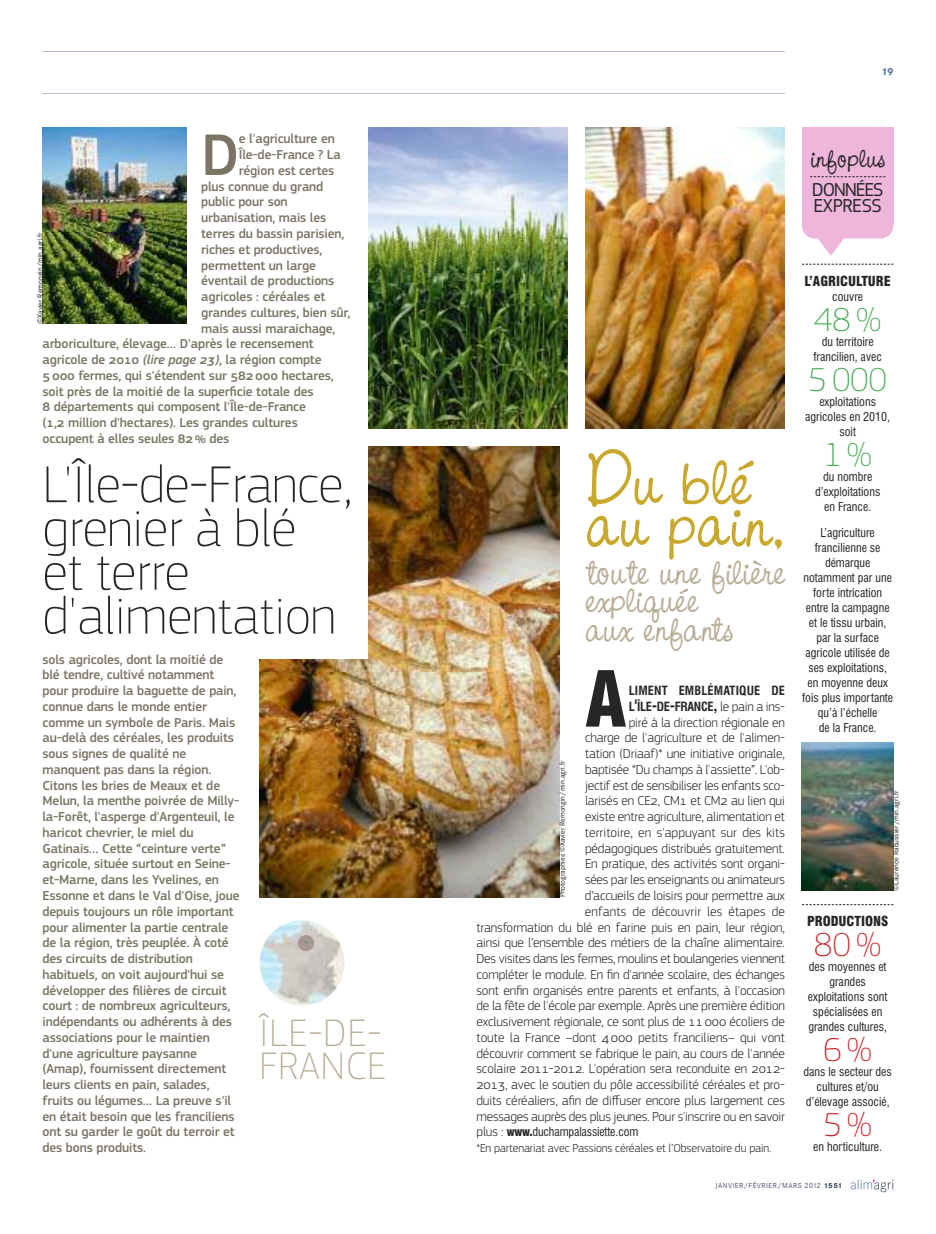
<style>
.page{position:relative;width:936px;height:1234px;background:#fff}
.page>*{position:absolute;margin:0;border:0;box-sizing:border-box;transform-origin:0 0}
.t1{font:79.5px "CAC Pinafore";color:#c9a92d}
.t2{font:900 condensed 75px "Swiss 721 BT";color:#272627}
.t3{font:500 60.9px "PF Square Sans Pro";color:#7a7465}
.t4{font:100 53.85px/43.8px "PF Square Sans Pro";color:#272627}
.t5{font:42.75px "CAC Pinafore";color:#b8ad95}
.t6{font:100 39.75px/33px "PF Square Sans Pro";letter-spacing:.025em;color:#b8ad95}
.t7{font:100 34.5px "PF Square Sans Pro";color:#49aa56}
.t8{font:100 34.5px "PF Square Sans Pro";color:#cc262b}
.t9{font:31.5px "CAC Pinafore";color:#272627}
.t10{font:19.5px/16.5px "PF Square Sans Pro";letter-spacing:-.04em;color:#272627}
.t11{font:500 13.5px/15.8px "PF Square Sans Pro";letter-spacing:-.01em;color:#7a7465}
.t12{font:300 13.5px/15.8px "PF Square Sans Pro";letter-spacing:-.01em;color:#272627;text-align:right}
.t13{font:900 condensed 13.5px "Swiss 721 BT";color:#272627}
.t14{font:700 condensed 12.3px/15.8px "Swiss 721 BT";letter-spacing:.01em;color:#272627}
.t15{font:condensed 12px/15px "Swiss 721 BT";color:#272627;text-align:center}
.t16{font:300 12px "PF Square Sans Pro";letter-spacing:-.01em;color:#272627}
.t17{font:800 10.5px "Corporate S";color:#6880ad}
.t18{font:7.5px "Corporate S";color:#272627}
.t19{font:7.5px "Corporate S";letter-spacing:.06em;color:#48526a}
.s1{font-style:italic}
.s2{font-size:16.5px}
.s3{font-family:"PF Square Sans Pro";font-weight:300;font-stretch:normal;font-size:13.5px}
.s4{font-weight:900}
.s5{font-weight:800}
</style>
<div class="page">
<svg style="left:850px;top:1179px;width:43px;height:12px"></svg>
<hr style="left:43px;top:51px;width:741px;height:1px;background:#b3c0d6">
<hr style="left:43px;top:94px;width:741px;height:1px;background:#b3c0d6">
<div style="left:801px;top:133px;width:92px;height:105px;background:#efb6dc;border-radius:13px"></div>
<div style="left:801px;top:128px;width:92px;height:97px;background:#efb6dc"></div>
<svg style="left:810px;top:176px;width:75px;height:1px"></svg>
<svg style="left:815px;top:238px;width:31px;height:18px"></svg>
<svg style="left:802px;top:264px;width:91px;height:1px"></svg>
<svg style="left:802px;top:904px;width:91px;height:1px"></svg>
<img style="left:368px;top:128px;width:200px;height:300px">
<img style="left:585px;top:128px;width:199px;height:300px">
<img style="left:259px;top:446px;width:300px;height:450px">
<img style="left:259px;top:920px;width:85px;height:85px">
<img style="left:298px;top:934px;width:16px;height:17px;border-radius:50%">
<div style="left:151px;top:425px;width:217px;height:233px;background:#fff"></div>
<img style="left:801px;top:742px;width:92px;height:148px">
<img style="left:43px;top:128px;width:143px;height:195px">
<h3 class="t3" style="left:201px;top:134px;width:40px">D</h3>
<p class="t11" style="left:239px;top:132px;width:97px">e l'agriculture en</p>
<p class="t11" style="left:239px;top:148px;width:104px">Île-de-France ? La</p>
<p class="t11" style="left:239px;top:164px;width:97px">région est certes</p>
<p class="t11" style="left:201px;top:179px;width:124px">plus connue du grand</p>
<p class="t11" style="left:201px;top:195px;width:88px">public pour son</p>
<p class="t11" style="left:201px;top:211px;width:127px">urbanisation, mais les</p>
<p class="t11" style="left:201px;top:227px;width:145px">terres du bassin parisien,</p>
<p class="t11" style="left:201px;top:242px;width:123px">riches et productives,</p>
<p class="t11" style="left:201px;top:258px;width:116px">permettent un large</p>
<p class="t11" style="left:201px;top:274px;width:135px">éventail de productions</p>
<p class="t11" style="left:201px;top:290px;width:126px">agricoles : céréales et</p>
<p class="t11" style="left:201px;top:305px;width:151px">grandes cultures, bien sûr,</p>
<p class="t11" style="left:201px;top:321px;width:136px">mais aussi maraichage,</p>
<p class="t11" style="left:43px;top:337px;width:272px">arboriculture, élevage… D'après le recensement</p>
<p class="t11" style="left:43px;top:353px;width:280px">agricole de 2010 <span class="s1">(lire page 23)</span>, la région compte</p>
<p class="t11" style="left:43px;top:368px;width:293px">5000 fermes, qui s'étendent sur 582000 hectares,</p>
<p class="t11" style="left:43px;top:384px;width:272px">soit près de la moitié de la superficie totale des</p>
<p class="t11" style="left:43px;top:400px;width:265px">8 départements qui composent l'Île-de-France</p>
<p class="t11" style="left:43px;top:416px;width:257px">(1,2 million d'hectares). Les grandes cultures</p>
<p class="t11" style="left:43px;top:431px;width:188px">occupent à elles seules 82% des</p>
<p class="t18" style="left:36px;top:324px;width:93px;rotate:-90deg">©XAVIER REMONGIN/MIN.AGRI.FR</p>
<h3 class="t4" style="left:43px;top:467px;width:311px">L'Île-de-France, grenier à blé<br>et terre d'alimentation</h3>
<p class="t11" style="left:42px;top:652px;width:199px">sols agricoles, dont la moitié de blé tendre, cultivé notamment pour produire la baguette de pain, connue dans le monde entier comme un symbole de Paris. Mais au-delà des céréales, les produits sous signes de qualité ne manquent pas dans la région.<br>Citons les bries de Meaux et de<br>Melun, la menthe poivrée de Milly&shy;la-Forêt, l'asperge d'Argenteuil, le haricot chevrier, le miel du<br>Gatinais… Cette “ceinture verte” agricole, située surtout en Seine&shy;et-Marne, dans les Yvelines, en<br>Essonne et dans le Val d'Oise, joue depuis toujours un rôle important pour alimenter la partie centrale de la région, très peuplée. À coté des circuits de distribution habituels, on voit aujourd'hui se développer des filières de circuit court : de nombreux agriculteurs, indépendants ou adhérents à des associations pour le maintien d'une agriculture paysanne (Amap), fournissent directement leurs clients en pain, salades, fruits ou légumes… La preuve s'il en était besoin que les franciliens ont su garder le goût du terroir et des bons produits.</p>
<h3 class="t6" style="left:259px;top:1019px;width:128px">ÎLE-DE-<br>FRANCE</h3>
<p class="t17" style="left:881px;top:65px;width:13px">19</p>
<h3 class="t9" style="left:810px;top:138px;width:77px">infoplus</h3>
<h3 class="t10" style="left:811px;top:183px;width:73px">DONNÉES<br>EXPRESS</h3>
<h1 class="t1" style="left:585px;top:431px;width:167px">Du blé</h1>
<h1 class="t1" style="left:585px;top:473px;width:202px">au pain,</h1>
<h3 class="t5" style="left:585px;top:544px;width:201px">toute une filière</h3>
<h3 class="t5" style="left:585px;top:573px;width:114px">expliquée</h3>
<h3 class="t5" style="left:585px;top:601px;width:150px">aux enfants</h3>
<h2 class="t2" style="left:585px;top:670px;width:43px">A</h2>
<p class="t14" style="left:628px;top:683px;width:158px">LIMENT EMBLÉMATIQUE DE<br>L<span class="s2">'</span>ÎLE<span class="s2">-</span>DE<span class="s2">-</span>FRANCE<span class="s2">,</span> <span class="s3">le pain a ins-</span></p>
<p class="t12" style="left:476px;top:715px;width:310px">piré à la direction régionale en<br>charge de l'agriculture et de l'alimen-<br>tation (Driaaf)* une initiative originale,<br>baptisée “Du champs à l'assiette”. L'ob-<br>jectif est de sensibiliser les enfants sco-<br>larisés en CE2, CM1 et CM2 au lien qui<br>existe entre agriculture, alimentation et<br>territoire, en s'appuyant sur des kits<br>pédagogiques distribués gratuitement.<br>En pratique, des activités sont organi-<br>sées par les enseignants ou animateurs<br>d’accueils de loisirs pour permettre aux<br>enfants de découvrir les étapes de<br>transformation du blé en farine puis en pain, leur région, ainsi que l’ensemble des métiers de la chaîne alimentaire.<br>Des visites dans les fermes, moulins et boulangeries viennent compléter le module. En fin d'année scolaire, des échanges sont enfin organisés entre parents et enfants, à l'occasion de la fête de l'école par exemple. Après une première édition exclusivement régionale, ce sont plus de 11000 écoliers de toute la France –dont 4 000 petits franciliens– qui vont découvrir comment se fabrique le pain, au cours de l'année scolaire 2011-2012. L'opération sera reconduite en 2012- 2013, avec le soutien du pôle accessibilité céréales et pro&shy;duits céréaliers, afin de diffuser encore plus largement ces messages auprès des plus jeunes. Pour s'inscrire ou en savoir</p>
<p class="t15" style="left:476px;top:1125px;width:163px"><span class="s3">plus :</span> <span class="s4">www.</span>duchampalassiette.com</p>
<p class="t16" style="left:476px;top:1143px;width:296px">*En partenariat avec Passions céréales et l’Observatoire du pain.</p>
<p class="t18" style="left:558px;top:897px;width:138px;rotate:-90deg">PHOTOGRAPHIES ©XAVIER REMONGIN/MIN.AGRI.FR</p>
<p class="t13" style="left:804px;top:275px;width:88px">L’AGRICULTURE</p>
<p class="t15" style="left:832px;top:290px;width:32px">couvre</p>
<h3 class="t7" style="left:814px;top:308px;width:68px">48%</h3>
<p class="t15" style="left:813px;top:335px;width:70px">du territoire francilien, avec</p>
<h3 class="t7" style="left:808px;top:368px;width:80px">5 000</h3>
<p class="t15" style="left:805px;top:395px;width:86px">exploitations agricoles en 2010, soit</p>
<h3 class="t7" style="left:823px;top:443px;width:50px">1%</h3>
<p class="t15" style="left:815px;top:470px;width:67px">du nombre d’exploitations en France.</p>
<p class="t15" style="left:802px;top:525px;width:92px">L’agriculture francilienne se démarque notamment par une forte intrication entre la campagne et le tissu urbain, par la surface agricole utilisée de ses exploitations, en moyenne deux fois plus importante qu’à l’échelle<br>de la France.</p>
<p class="t18" style="left:891px;top:890px;width:102px;rotate:-90deg">©LAURENCE RABUSSIER/MIN.AGRI.FR</p>
<p class="t13" style="left:807px;top:915px;width:83px">PRODUCTIONS</p>
<h3 class="t8" style="left:814px;top:933px;width:68px">80%</h3>
<p class="t15" style="left:807px;top:960px;width:81px">des moyennes et grandes exploitations sont spécialisées en grandes cultures,</p>
<h3 class="t8" style="left:823px;top:1038px;width:50px">6%</h3>
<p class="t15" style="left:803px;top:1065px;width:90px">dans le secteur des cultures et/ou d’élevage associé,</p>
<h3 class="t8" style="left:823px;top:1113px;width:50px">5%</h3>
<p class="t15" style="left:813px;top:1140px;width:70px">en horticulture.</p>
<p class="t19" style="left:715px;top:1180px;width:128px">JANVIER/FÉVRIER/MARS 2012 <span class="s5">1551</span></p>
</div>
